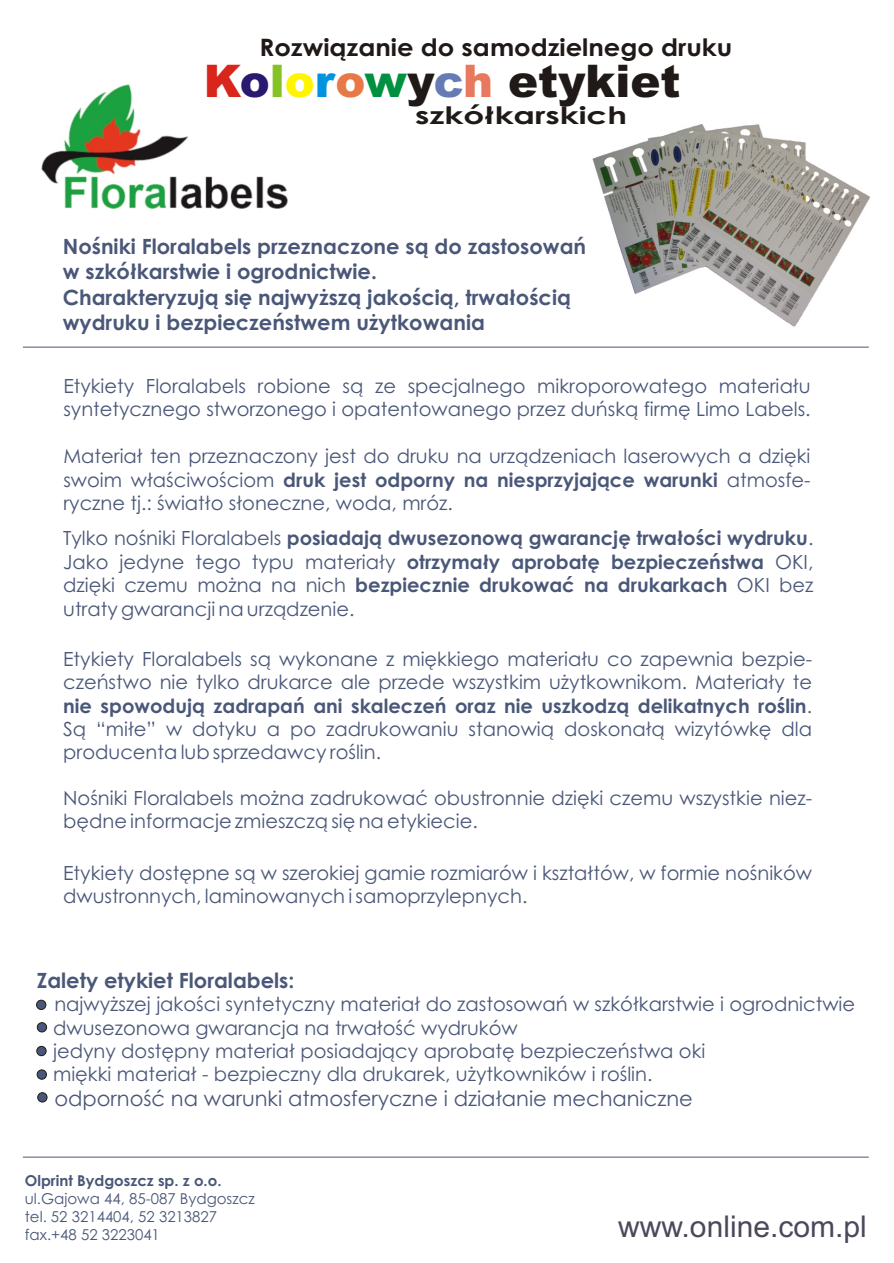
<style>
.page{position:relative;width:894px;height:1263px;background:#fff}
.page>*{position:absolute;margin:0;border:0;box-sizing:border-box;transform-origin:0 0}
.t1{font:900 45px "Arial";color:#1f1a17}
.t2{font:30px "Arial";color:#4d475c}
.t3{font:700 24px "Century Gothic";color:#1f1a17;scale:1.07 1}
.t4{font:700 24px "Century Gothic";color:#1f1a17;scale:1.36 1}
.t5{font:700 21px/25.5px "Century Gothic";color:#4a5778}
.t6{font:21px "Century Gothic";color:#4a5778}
.t7{font:19.5px/23.2px "Century Gothic";color:#4a5778}
.t8{font:15px/17.9px "Century Gothic";color:#4a5778}
.t9{font:700 15px "Century Gothic";color:#4a5778}
.s1{color:#d9261c}
.s2{color:#291770}
.s3{color:#85c226}
.s4{color:#fff500}
.s5{color:#0094de}
.s6{color:#e87845}
.s7{color:#009140}
.s8{color:#667ab3}
.s9{color:#e8785e}
.s10{font-weight:700}
</style>
<div class="page">
<img style="left:577px;top:94px;width:293px;height:232px">
<img style="left:42px;top:85px;width:246px;height:124px">
<hr style="left:23px;top:1157px;width:846px;height:1px;background:#4a5778">
<div style="left:36px;top:1000px;width:10px;height:10px;background:#4a5778;border:1px solid #1f1a17;border-radius:50%"></div>
<div style="left:37px;top:1022px;width:10px;height:10px;background:#4a5778;border:1px solid #1f1a17;border-radius:50%"></div>
<div style="left:37px;top:1070px;width:10px;height:9px;background:#4a5778;border:1px solid #1f1a17;border-radius:50%"></div>
<div style="left:37px;top:1046px;width:9px;height:10px;background:#4a5778;border:1px solid #1f1a17;border-radius:50%"></div>
<div style="left:38px;top:1093px;width:9px;height:9px;background:#4a5778;border:1px solid #1f1a17;border-radius:50%"></div>
<hr style="left:23px;top:347px;width:846px;height:1px;background:#4a5778">
<p class="t3" style="left:259px;top:38px;width:443px">Rozwi¹zanie do samodzielnego druku</p>
<h1 class="t1" style="left:204px;top:64px;width:478px"><span class="s1">K</span><span class="s2">o</span><span class="s3">l</span><span class="s4">o</span><span class="s5">r</span><span class="s6">o</span><span class="s7">w</span>y<span class="s8">c</span><span class="s9">h</span> etykiet</h1>
<p class="t4" style="left:415px;top:106px;width:157px">szkó³karskich</p>
<p class="t5" style="left:63px;top:235px;width:525px">Noœniki Floralabels przeznaczone s¹ do zastosowañ w szkó³karstwie i ogrodnictwie.<br>Charakteryzuj¹ siê najwy¿sz¹ jakoœci¹, trwa³oœci¹ wydruku i bezpieczeñstwem u¿ytkowania</p>
<p class="t7" style="left:63px;top:376px;width:749px">Etykiety Floralabels robione s¹ ze specjalnego mikroporowatego materia³u syntetycznego stworzonego i opatentowanego przez duñsk¹ firmê Limo Labels.</p>
<p class="t7" style="left:63px;top:446px;width:749px;text-align:justify">Materia³ ten przeznaczony jest do druku na urz¹dzeniach laserowych a dziêki swoim w³aœciwoœciom <span class="s10">druk jest odporny na niesprzyjaj¹ce warunki</span> atmosfe&shy;ryczne tj.: œwiat³o s³oneczne, woda, mróz.</p>
<p class="t7" style="left:63px;top:528px;width:752px;text-align:justify">Tylko noœniki Floralabels <span class="s10">posiadaj¹ dwusezonow¹ gwarancjê trwa³oœci wydruku</span>.<br>Jako jedyne tego typu materia³y <span class="s10">otrzyma³y aprobatê bezpieczeñstwa</span> OKI, dziêki czemu mo¿na na nich <span class="s10">bezpiecznie drukowaæ na drukarkach</span> OKI bez utraty gwarancji na urz¹dzenie.</p>
<p class="t7" style="left:63px;top:649px;width:751px;text-align:justify">Etykiety Floralabels s¹ wykonane z miêkkiego materia³u co zapewnia bezpie&shy;czeñstwo nie tylko drukarce ale przede wszystkim u¿ytkownikom. Materia³y te <span class="s10">nie spowoduj¹ zadrapañ ani skaleczeñ oraz nie uszkodz¹ delikatnych roœlin</span>.<br>S¹ “mi³e” w dotyku a po zadrukowaniu stanowi¹ doskona³¹ wizytówkê dla producenta lub sprzedawcy roœlin.</p>
<p class="t7" style="left:63px;top:788px;width:751px">Noœniki Floralabels mo¿na zadrukowaæ obustronnie dziêki czemu wszystkie niez&shy;bêdne informacje zmieszcz¹ siê na etykiecie.</p>
<p class="t7" style="left:63px;top:863px;width:750px">Etykiety dostêpne s¹ w szerokiej gamie rozmiarów i kszta³tów, w formie noœników dwustronnych, laminowanych i samoprzylepnych.</p>
<p class="t5" style="left:37px;top:969px;width:259px">Zalety etykiet Floralabels:</p>
<p class="t7" style="left:53px;top:995px;width:804px">najwy¿szej jakoœci syntetyczny materia³ do zastosowañ w szkó³karstwie i ogrodnictwie dwusezonowa gwarancja na trwa³oœæ wydruków<br>jedyny dostêpny materia³ posiadaj¹cy aprobatê bezpieczeñstwa oki<br>miêkki materia³ - bezpieczny dla drukarek, u¿ytkowników i roœlin.</p>
<p class="t6" style="left:54px;top:1090px;width:640px">odpornoœæ na warunki atmosferyczne i dzia³anie mechaniczne</p>
<p class="t9" style="left:25px;top:1175px;width:198px">Olprint Bydgoszcz sp. z o.o.</p>
<p class="t8" style="left:25px;top:1191px;width:232px">ul.Gajowa 44, 85-087 Bydgoszcz tel. 52 3214404, 52 3213827 fax.+48 52 3223041</p>
<h2 class="t2" style="left:618px;top:1216px;width:250px">www.online.com.pl</h2>
</div>
